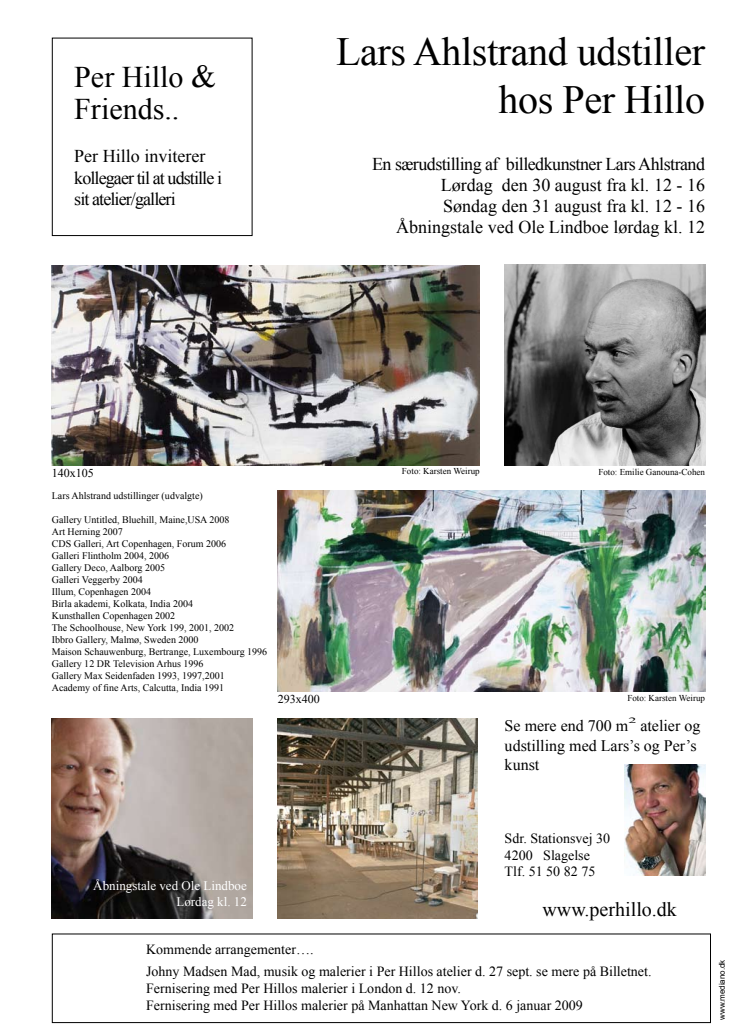
<style>
.page{position:relative;width:755px;height:1035px;background:#fff}
.page>*{position:absolute;margin:0;border:0;box-sizing:border-box;transform-origin:0 0}
.t1{font:40px/48px "Times New Roman";letter-spacing:-.01em;color:#000;text-align:right}
.t2{font:30px/32px "Times New Roman";color:#000}
.t3{font:20px "Times New Roman";color:#000}
.t4{font:18px/21px "Times New Roman";color:#000;text-align:right}
.t5{font:18px/21.6px "Times New Roman";letter-spacing:-.05em;color:#000}
.t6{font:16px/19.2px "Times New Roman";color:#000}
.t7{font:14px/16.8px "Times New Roman";color:#000}
.t8{font:13px/15.6px "Times New Roman";color:#fff;text-align:right}
.t9{font:12px "Times New Roman";color:#000}
.t10{font:10px/12px "Times New Roman";color:#000}
.t11{font:9px "Times New Roman";color:#000}
.t12{font:8px "Arial";color:#000}
.t13{font:8px "Times New Roman";color:#000;scale:2 1}
.s1{font-size:32px}
</style>
<div class="page">
<img style="left:277px;top:490px;width:427px;height:202px">
<img style="left:624px;top:764px;width:80px;height:111px">
<img style="left:277px;top:718px;width:200px;height:200px">
<div style="left:52px;top:38px;width:200px;height:198px;border:1px solid #000"></div>
<img style="left:504px;top:264px;width:200px;height:201px">
<img style="left:52px;top:265px;width:426px;height:201px">
<div style="left:52px;top:933px;width:658px;height:90px;border:1px solid #000"></div>
<img style="left:52px;top:719px;width:200px;height:199px">
<h2 class="t2" style="left:74px;top:60px;width:143px">Per Hillo <span class="s1">&amp;<br></span>Friends..</h2>
<h3 class="t5" style="left:74px;top:145px;width:149px">Per Hillo inviterer kollegaer til at udstille i sit atelier/galleri</h3>
<h1 class="t1" style="left:336px;top:27px;width:370px">Lars Ahlstrand udstiller hos Per Hillo</h1>
<h3 class="t4" style="left:372px;top:153px;width:334px">En særudstilling af billedkunstner Lars Ahlstrand Lørdag den 30 august fra kl. 12 - 16<br>Søndag den 31 august fra kl. 12 - 16<br>Åbningstale ved Ole Lindboe lørdag kl. 12</h3>
<p class="t9" style="left:52px;top:465px;width:43px">140x105</p>
<p class="t10" style="left:52px;top:489px;width:152px">Lars Ahlstrand udstillinger (udvalgte)</p>
<p class="t10" style="left:52px;top:513px;width:217px">Gallery Untitled, Bluehill, Maine,USA 2008<br>Art Herning 2007<br>CDS Galleri, Art Copenhagen, Forum 2006<br>Galleri Flintholm 2004, 2006<br>Gallery Deco, Aalborg 2005<br>Galleri Veggerby 2004<br>Illum, Copenhagen 2004<br>Birla akademi, Kolkata, India 2004<br>Kunsthallen Copenhagen 2002<br>The Schoolhouse, New York 199, 2001, 2002<br>Ibbro Gallery, Malmø, Sweden 2000<br>Maison Schauwenburg, Bertrange, Luxembourg 1996<br>Gallery 12 DR Television Arhus 1996<br>Gallery Max Seidenfaden 1993, 1997,2001<br>Academy of fine Arts, Calcutta, India 1991</p>
<p class="t9" style="left:277px;top:691px;width:43px">293x400</p>
<p class="t11" style="left:401px;top:465px;width:79px">Foto: Karsten Weirup</p>
<p class="t11" style="left:598px;top:466px;width:108px">Foto: Emilie Ganouna-Cohen</p>
<p class="t11" style="left:627px;top:692px;width:79px">Foto: Karsten Weirup</p>
<h3 class="t6" style="left:504px;top:716px;width:125px">Se mere end 700 m</h3>
<p class="t13" style="left:628px;top:715px;width:5px">2</p>
<h3 class="t6" style="left:504px;top:716px;width:197px;text-indent:136px">atelier og udstilling med Lars’s og Per’s kunst</h3>
<h3 class="t8" style="left:93px;top:878px;width:155px">Åbningstale ved Ole Lindboe<br>Lørdag kl. 12</h3>
<h3 class="t7" style="left:504px;top:829px;width:107px">Sdr. Stationsvej 30<br>4200 Slagelse<br>Tlf. 51 50 82 75</h3>
<h3 class="t3" style="left:542px;top:896px;width:136px">www.perhillo.dk</h3>
<h3 class="t7" style="left:146px;top:938px;width:506px;line-height:21.8px">Kommende arrangementer….<br>Johny Madsen Mad, musik og malerier i Per Hillos atelier d. 27 sept. se mere på Billetnet.</h3>
<h3 class="t7" style="left:146px;top:979px;width:438px">Fernisering med Per Hillos malerier i London d. 12 nov.<br>Fernisering med Per Hillos malerier på Manhattan New York d. 6 januar 2009</h3>
<p class="t12" style="left:716px;top:1020px;width:62px;rotate:-90deg">www.mediano.dk</p>
</div>
